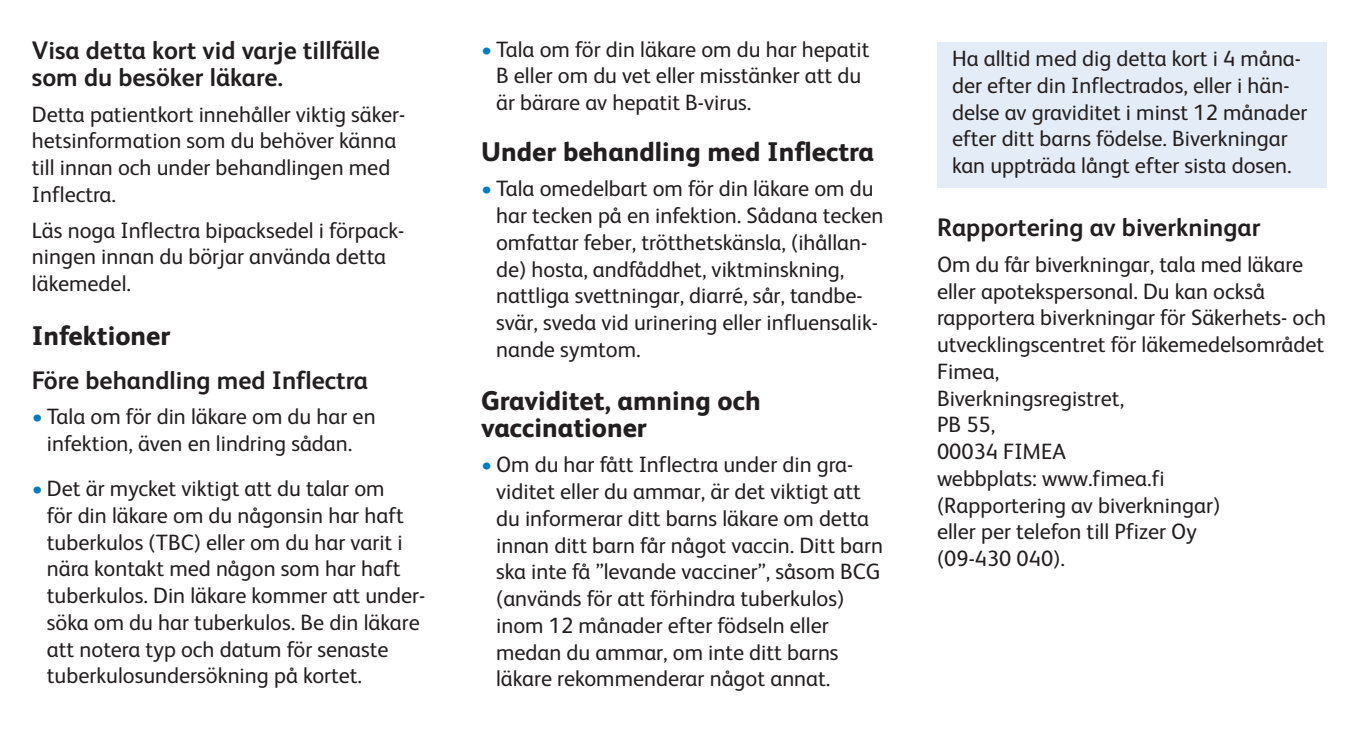
<style>
.page{position:relative;width:1357px;height:740px;background:#fff}
.page>*{position:absolute;margin:0;border:0;box-sizing:border-box;transform-origin:0 0}
.t1{font:800 27px/26.7px "FS Albert";color:#231f20}
.t2{font:700 25.5px/26.7px "FS Albert";color:#231f20}
.t3{font:22.2px/26.7px "FS Albert";color:#231f20}
.s1{font-weight:700;color:#007cc2}
</style>
<div class="page">
<div style="left:937px;top:43px;width:389px;height:145px;background:#e4ecf7"></div>
<p class="t2" style="left:32px;top:37px;width:349px">Visa detta kort vid varje tillfälle som du besöker läkare.</p>
<p class="t3" style="left:32px;top:101px;width:375px">Detta patientkort innehåller viktig säker&shy;hetsinformation som du behöver känna till innan och under behandlingen med Inflectra.</p>
<p class="t3" style="left:32px;top:217px;width:374px">Läs noga Inflectra bipacksedel i förpack&shy;ningen innan du börjar använda detta läkemedel.</p>
<p class="t1" style="left:32px;top:322px;width:140px">Infektioner</p>
<p class="t2" style="left:32px;top:366px;width:337px">Före behandling med Inflectra</p>
<p class="t3" style="left:32px;top:403px;width:345px;text-align:center"><span class="s1">•</span> Tala om för din läkare om du har en infektion, även en lindring sådan.</p>
<p class="t3" style="left:47px;top:475px;width:380px;text-indent:-15px"><span class="s1">•</span> Det är mycket viktigt att du talar om<br>för din läkare om du någonsin har haft tuberkulos (TBC) eller om du har varit i nära kontakt med någon som har haft tuberkulos. Din läkare kommer att under&shy;söka om du har tuberkulos. Be din läkare att notera typ och datum för senaste tuberkulosundersökning på kortet.</p>
<p class="t3" style="left:496px;top:36px;width:375px;text-indent:-15px"><span class="s1">•</span> Tala om för din läkare om du har hepatit<br>B eller om du vet eller misstänker att du är bärare av hepatit B-virus.</p>
<p class="t1" style="left:481px;top:138px;width:394px">Under behandling med Inflectra</p>
<p class="t3" style="left:496px;top:175px;width:389px;text-indent:-15px"><span class="s1">•</span> Tala omedelbart om för din läkare om du har tecken på en infektion. Sådana tecken omfattar feber, trötthetskänsla, (ihållan&shy;de) hosta, andfåddhet, viktminskning, nattliga svettningar, diarré, sår, tandbe&shy;svär, sveda vid urinering eller influensalik&shy;nande symtom.</p>
<p class="t1" style="left:481px;top:387px;width:281px">Graviditet, amning och vaccinationer</p>
<p class="t3" style="left:496px;top:451px;width:388px;text-indent:-15px"><span class="s1">•</span> Om du har fått Inflectra under din gra&shy;viditet eller du ammar, är det viktigt att du informerar ditt barns läkare om detta innan ditt barn får något vaccin. Ditt barn ska inte få ”levande vacciner”, såsom BCG (används för att förhindra tuberkulos) inom 12 månader efter födseln eller medan du ammar, om inte ditt barns läkare rekommenderar något annat.</p>
<p class="t3" style="left:952px;top:45px;width:357px">Ha alltid med dig detta kort i 4 måna&shy;der efter din Inflectrados, eller i hän&shy;delse av graviditet i minst 12 månader efter ditt barns födelse. Biverkningar kan uppträda långt efter sista dosen.</p>
<p class="t2" style="left:937px;top:214px;width:325px">Rapportering av biverkningar</p>
<p class="t3" style="left:937px;top:251px;width:390px">Om du får biverkningar, tala med läkare eller apotekspersonal. Du kan också rapportera biverkningar för Säkerhets- och utvecklingscentret för läkemedelsområdet Fimea,</p>
<p class="t3" style="left:937px;top:384px;width:189px">Biverkningsregistret,</p>
<p class="t3" style="left:937px;top:411px;width:60px">PB 55,</p>
<p class="t3" style="left:937px;top:438px;width:130px">00034 FIMEA</p>
<p class="t3" style="left:937px;top:465px;width:229px">webbplats: www.fimea.fi</p>
<p class="t3" style="left:937px;top:491px;width:285px">(Rapportering av biverkningar)</p>
<p class="t3" style="left:937px;top:518px;width:261px">eller per telefon till Pfizer Oy</p>
<p class="t3" style="left:937px;top:545px;width:129px">(09-430 040).</p>
</div>
